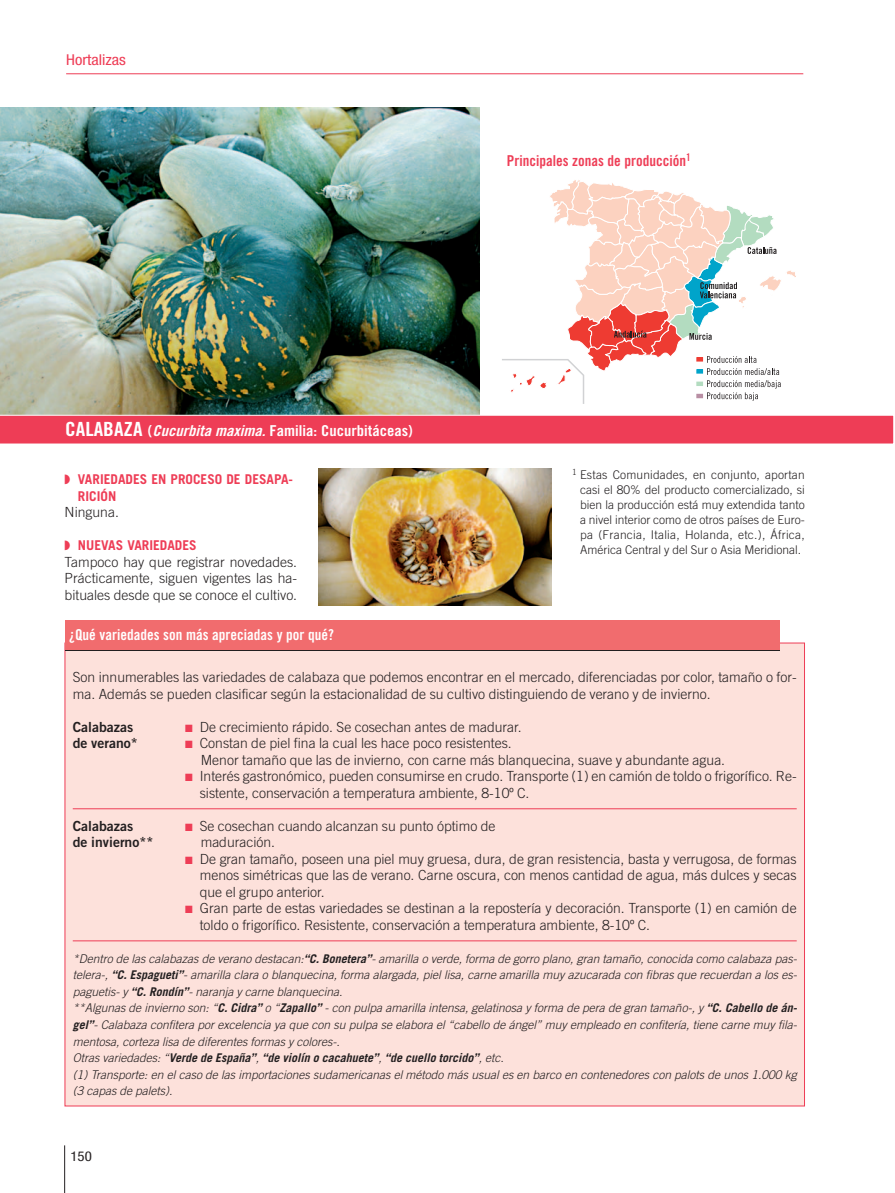
<style>
.page{position:relative;width:895px;height:1193px;background:#fff}
.page>*{position:absolute;margin:0;border:0;box-sizing:border-box;transform-origin:0 0}
.t1{font:15px "Trade Gothic Bold Cond Twenty";color:#fff;scale:1.1 1}
.t2{font:15px "Trade Gothic Bold Cond Twenty";color:#fff}
.t3{font:15px "Trade Gothic Bold Cond Twenty";color:#ee3d56}
.t4{font:condensed 15px "Helvetica Neue";color:#ee3d56;scale:1.1 1}
.t5{font:300 13.95px/16.5px "Trade Gothic";color:#231f20}
.t6{font:13.95px "Trade Gothic Bold Two";color:#231f20}
.t7{font:700 13.5px/16.5px "Trade Gothic";color:#ee3d56}
.t8{font:condensed 13.5px "Helvetica Neue";color:#231f20;scale:1.1 1}
.t9{font:italic 300 12px/16.5px "Trade Gothic";color:#231f20}
.t10{font:300 12px/15px "Trade Gothic";color:#231f20;text-align:justify}
.s1{font-size:19.5px}
.s2{font-family:"Trade Gothic Bold Cond Twenty Obl"}
.s3{color:#ee3d56}
.s4{font-weight:700}
</style>
<div class="page">
<img style="left:0;top:73px;width:894px;height:1119px">
<p class="t4" style="left:66px;top:54px;width:56px">Hortalizas</p>
<p class="t3" style="left:507px;top:155px;width:185px">Principales zonas de producción<sup>1</sup></p>
<p class="t1" style="left:65px;top:425px;width:317px"><span class="s1">CALABAZA</span> (<span class="s2">Cucurbita maxima.</span> Familia: Cucurbitáceas)</p>
<p class="t7" style="left:78px;top:472px;width:217px;text-indent:-13px">◗ VARIEDADES EN PROCESO DE DESAPA-<br>RICIÓN</p>
<p class="t5" style="left:65px;top:505px;width:56px">Ninguna.</p>
<p class="t7" style="left:65px;top:538px;width:133px">◗ NUEVAS VARIEDADES</p>
<p class="t5" style="left:65px;top:554px;width:234px;text-align:justify">Tampoco hay que registrar novedades.<br>Prácticamente, siguen vigentes las ha&shy;bituales desde que se conoce el cultivo.</p>
<p class="t2" style="left:69px;top:628px;width:266px">¿Qué variedades son más apreciadas y por qué?</p>
<p class="t10" style="left:580px;top:468px;width:226px;text-indent:-8px"><sup>1</sup> Estas Comunidades, en conjunto, aportan casi el 80% del producto comercializado, si bien la producción está muy extendida tanto a nivel interior como de otros países de Euro&shy;pa (Francia, Italia, Holanda, etc.), África, América Central y del Sur o Asia Meridional.</p>
<p class="t5" style="left:73px;top:670px;width:725px">Son innumerables las variedades de calabaza que podemos encontrar en el mercado, diferenciadas por color, tamaño o for&shy;ma. Además se pueden clasificar según la estacionalidad de su cultivo distinguiendo de verano y de invierno.</p>
<p class="t6" style="left:73px;top:721px;width:62px">Calabazas</p>
<p class="t5" style="left:185px;top:719px;width:338px"><span class="s3">■</span> De crecimiento rápido. Se cosechan antes de madurar.</p>
<p class="t6" style="left:73px;top:738px;width:67px">de verano*</p>
<p class="t5" style="left:201px;top:736px;width:526px;text-indent:-15px"><span class="s3">■</span> Constan de piel fina la cual les hace poco resistentes.<br>Menor tamaño que las de invierno, con carne más blanquecina, suave y abundante agua.</p>
<p class="t5" style="left:200px;top:769px;width:598px;text-indent:-15px"><span class="s3">■</span> Interés gastronómico, pueden consumirse en crudo. Transporte (1) en camión de toldo o frigorífico. Re&shy;sistente, conservación a temperatura ambiente, 8-10º C.</p>
<p class="t6" style="left:73px;top:820px;width:62px">Calabazas</p>
<p class="t5" style="left:185px;top:818px;width:312px"><span class="s3">■</span> Se cosechan cuando alcanzan su punto óptimo de</p>
<p class="t6" style="left:73px;top:837px;width:82px">de invierno**</p>
<p class="t5" style="left:201px;top:835px;width:76px">maduración.</p>
<p class="t5" style="left:200px;top:851px;width:598px;text-align:justify;text-indent:-15px"><span class="s3">■</span> De gran tamaño, poseen una piel muy gruesa, dura, de gran resistencia, basta y verrugosa, de formas menos simétricas que las de verano. Carne oscura, con menos cantidad de agua, más dulces y secas que el grupo anterior.</p>
<p class="t5" style="left:200px;top:901px;width:598px;text-indent:-15px"><span class="s3">■</span> Gran parte de estas variedades se destinan a la repostería y decoración. Transporte (1) en camión de toldo o frigorífico. Resistente, conservación a temperatura ambiente, 8-10º C.</p>
<p class="t9" style="left:73px;top:951px;width:725px">*Dentro de las calabazas de verano destacan:<span class="s4">“C. Bonetera”</span>- amarilla o verde, forma de gorro plano, gran tamaño, conocida como calabaza pas&shy;telera-, <span class="s4">“C. Espagueti”</span>- amarilla clara o blanquecina, forma alargada, piel lisa, carne amarilla muy azucarada con fibras que recuerdan a los es&shy;paguetis- y <span class="s4">“C. Rondín”</span>- naranja y carne blanquecina.<br>**Algunas de invierno son: “<span class="s4">C. Cidra”</span> o “<span class="s4">Zapallo”</span> - con pulpa amarilla intensa, gelatinosa y forma de pera de gran tamaño-, y <span class="s4">“C. Cabello de án&shy;gel”</span>- Calabaza confitera por excelencia ya que con su pulpa se elabora el “cabello de ángel” muy empleado en confitería, tiene carne muy fila&shy;mentosa, corteza lisa de diferentes formas y colores-.<br>Otras variedades: “<span class="s4">Verde de España”</span>, <span class="s4">“de violín o cacahuete”</span>, <span class="s4">“de cuello torcido”</span>, etc.<br>(1) Transporte: en el caso de las importaciones sudamericanas el método más usual es en barco en contenedores con palots de unos 1.000 kg (3 capas de palets).</p>
<p class="t8" style="left:70px;top:1150px;width:21px">150</p>
</div>
